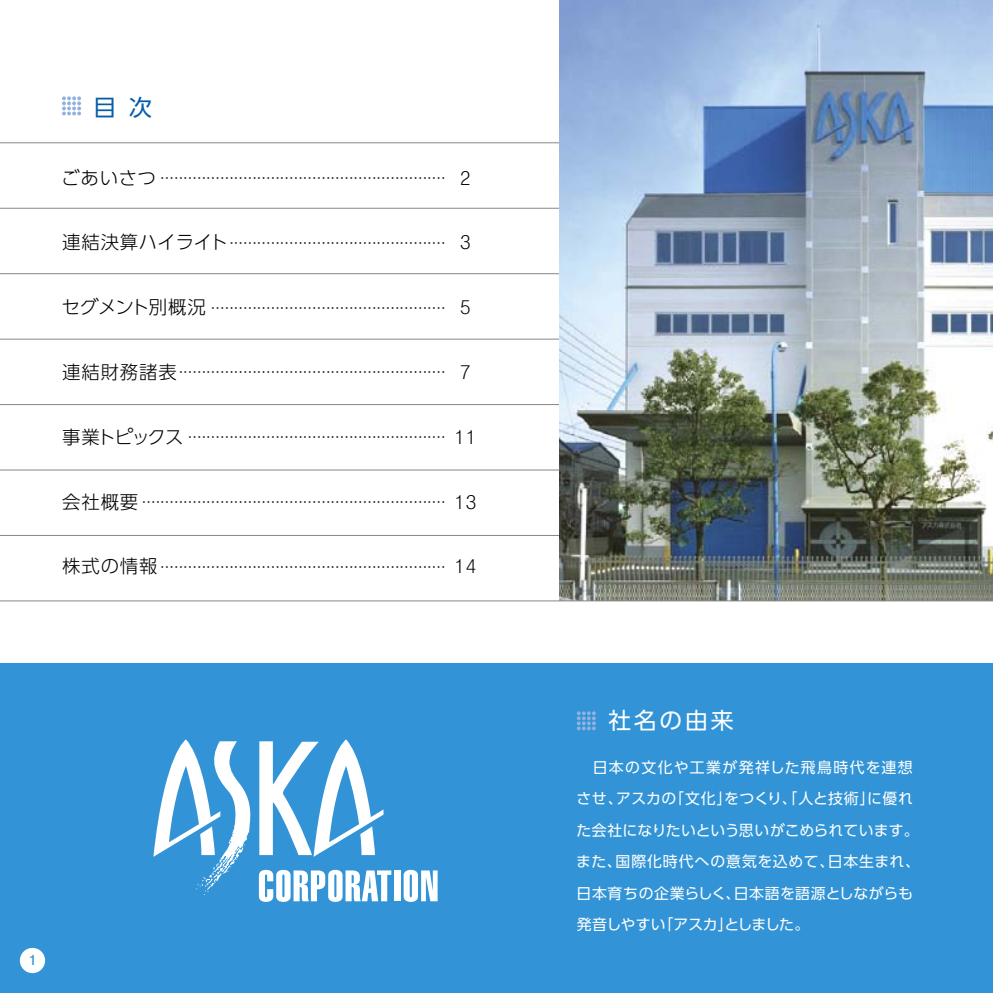
<style>
.page{position:relative;width:993px;height:993px;background:#fff}
.page>*{position:absolute;margin:0;border:0;box-sizing:border-box;transform-origin:0 0}
.t1{font:22.75px "UD Shin Go Pr 6";letter-spacing:.125em;color:#fff}
.t2{font:22.75px "UD Shin Go Pr 6";color:#065ca8}
.t3{font:300 18.38px "UD Shin Go Pr 6";letter-spacing:.05em;color:#000}
.t4{font:300 18.38px "UD Shin Go Pr 6";letter-spacing:.02em;color:#000}
.t5{font:300 18.38px "UD Shin Go Pr 6";letter-spacing:-.015em;color:#000}
.t6{font:300 18.38px "UD Shin Go Pr 6";letter-spacing:-.075em;color:#000}
.t7{font:16.62px "Ntoday Std Light KL";color:#000}
.t8{font:14.88px/31.5px "UD Shin Go Pr 6";letter-spacing:.03em;color:#fff}
.t9{font:700 14px "Futo Go B101 Pr 5";color:#3294d6}
.t10{font:300 10.5px "UD Shin Go Pr 6";color:#000}
</style>
<div class="page">
<div style="left:0;top:663px;width:992px;height:329px;background:#3294d6"></div>
<hr style="left:0;top:339px;width:734px;height:1px;background:#878788">
<hr style="left:0;top:208px;width:734px;height:1px;background:#878788">
<hr style="left:0;top:273px;width:734px;height:1px;background:#878788">
<hr style="left:0;top:404px;width:734px;height:1px;background:#878788">
<hr style="left:0;top:469px;width:734px;height:1px;background:#878788">
<hr style="left:0;top:535px;width:734px;height:1px;background:#878788">
<hr style="left:0;top:142px;width:734px;height:1px;background:#878788">
<img style="left:559px;top:0;width:433px;height:600px">
<svg style="left:62px;top:96px;width:19px;height:19px"></svg>
<svg style="left:576px;top:711px;width:19px;height:19px"></svg>
<hr style="left:0;top:600px;width:992px;height:1px;background:#878788">
<div style="left:20px;top:947px;width:25px;height:25px;background:#fff;border-radius:50%"></div>
<svg style="left:259px;top:869px;width:132px;height:32px"></svg>
<div style="left:394px;top:870px;width:6px;height:31px;background:#fff"></div>
<svg style="left:403px;top:869px;width:34px;height:32px"></svg>
<svg style="left:259px;top:739px;width:124px;height:117px"></svg>
<svg style="left:153px;top:739px;width:98px;height:156px"></svg>
<h1 class="t2" style="left:93px;top:89px;width:60px">目 次</h1>
<h2 class="t3" style="left:61px;top:163px;width:96px">ごあいさつ</h2>
<p class="t10" style="left:157px;top:169px;width:293px">・・・・・・・・・・・・・・・・・・・・・・・・・・・・・・・・・・・・・・・・・・・・・・・・・・・・・・・・・・・・・・</p>
<h3 class="t7" style="left:460px;top:166px;width:12px">2</h3>
<h2 class="t4" style="left:62px;top:227px;width:167px">連結決算ハイライト</h2>
<p class="t10" style="left:226px;top:234px;width:224px">・・・・・・・・・・・・・・・・・・・・・・・・・・・・・・・・・・・・・・・・・・・・・・・</p>
<h3 class="t7" style="left:460px;top:231px;width:12px">3</h3>
<h2 class="t5" style="left:61px;top:292px;width:146px">セグメント別概況</h2>
<p class="t10" style="left:208px;top:299px;width:242px">・・・・・・・・・・・・・・・・・・・・・・・・・・・・・・・・・・・・・・・・・・・・・・・・・・・</p>
<h3 class="t7" style="left:460px;top:295px;width:12px">5</h3>
<h2 class="t3" style="left:62px;top:357px;width:116px">連結財務諸表</h2>
<p class="t10" style="left:176px;top:364px;width:274px">・・・・・・・・・・・・・・・・・・・・・・・・・・・・・・・・・・・・・・・・・・・・・・・・・・・・・・・・・・</p>
<h3 class="t7" style="left:460px;top:360px;width:12px">7</h3>
<h2 class="t6" style="left:62px;top:422px;width:123px">事業トピックス</h2>
<p class="t10" style="left:185px;top:428px;width:265px">・・・・・・・・・・・・・・・・・・・・・・・・・・・・・・・・・・・・・・・・・・・・・・・・・・・・・・・・</p>
<h3 class="t7" style="left:454px;top:425px;width:23px">11</h3>
<h2 class="t3" style="left:62px;top:486px;width:78px">会社概要</h2>
<p class="t10" style="left:139px;top:493px;width:311px">・・・・・・・・・・・・・・・・・・・・・・・・・・・・・・・・・・・・・・・・・・・・・・・・・・・・・・・・・・・・・・・・・・</p>
<h3 class="t7" style="left:454px;top:490px;width:23px">13</h3>
<h2 class="t3" style="left:62px;top:551px;width:97px">株式の情報</h2>
<p class="t10" style="left:157px;top:558px;width:293px">・・・・・・・・・・・・・・・・・・・・・・・・・・・・・・・・・・・・・・・・・・・・・・・・・・・・・・・・・・・・・・</p>
<h3 class="t7" style="left:454px;top:554px;width:23px">14</h3>
<h3 class="t9" style="left:29px;top:948px;width:9px">1</h3>
<h1 class="t1" style="left:608px;top:701px;width:127px">社名の由来</h1>
<h3 class="t8" style="left:576px;top:750px;width:345px">　日本の文化や工業が発祥した飛鳥時代を連想させ、アスカの「文化」をつくり、「人と技術」に優れた会社になりたいという思いがこめられています。また、国際化時代への意気を込めて、日本生まれ、日本育ちの企業らしく、日本語を語源としながらも発音しやすい「アスカ」としました。</h3>
</div>
